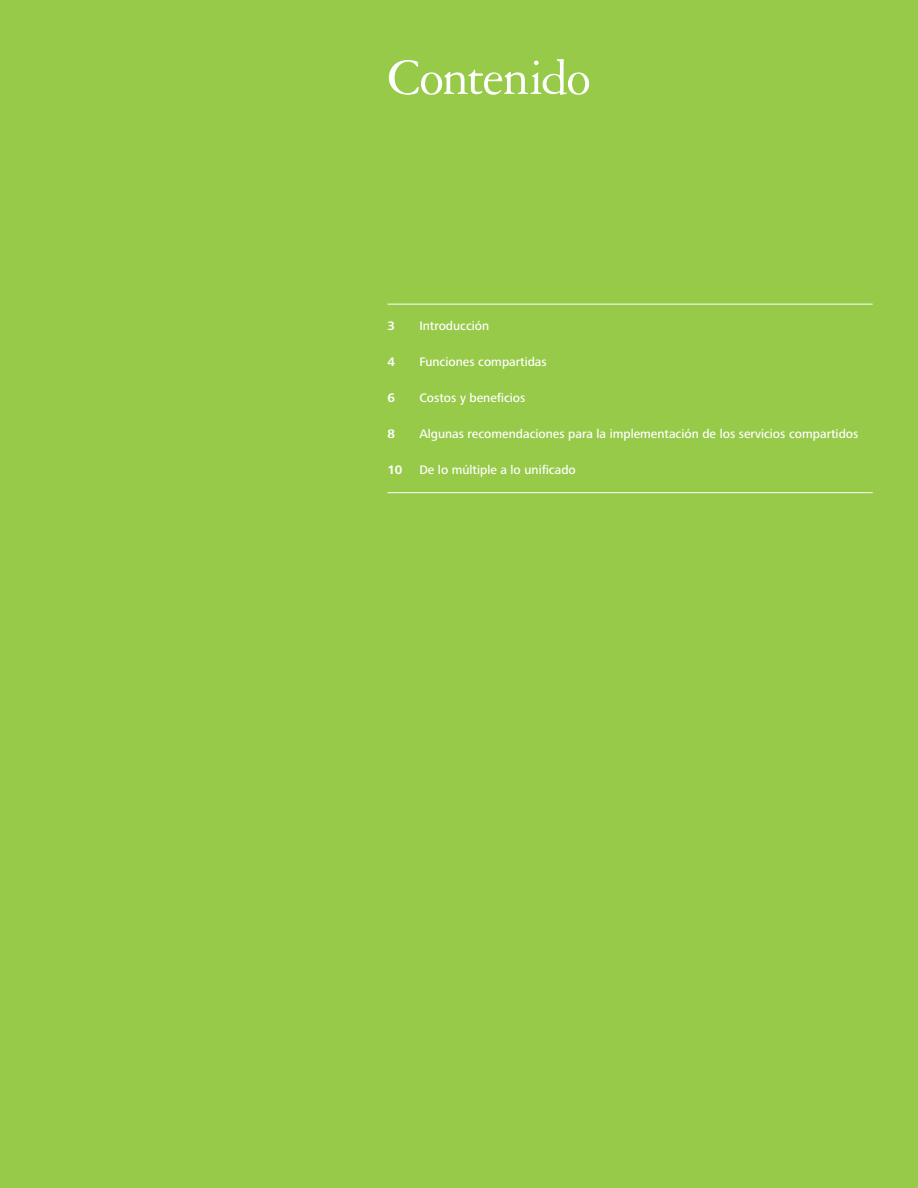
<style>
.page{position:relative;width:918px;height:1188px;background:#97ca49}
.page>*{position:absolute;margin:0;border:0;box-sizing:border-box;transform-origin:0 0}
.t1{font:54px "Garamond 3 LT Std";letter-spacing:-.03em;color:#fff}
.t2{font:500 12.75px "Frutiger Next Pro";color:#fff}
.t3{font:700 12.75px "Frutiger Next Pro";color:#fff}
</style>
<div class="page">
<hr style="left:387px;top:304px;width:486px;height:1px;background:#fff">
<hr style="left:387px;top:492px;width:486px;height:1px;background:#fff">
<h1 class="t1" style="left:387px;top:48px;width:205px">Contenido</h1>
<p class="t3" style="left:387px;top:319px;width:9px">3</p>
<p class="t2" style="left:419px;top:319px;width:71px">Introducción</p>
<p class="t3" style="left:387px;top:355px;width:9px">4</p>
<p class="t2" style="left:419px;top:355px;width:129px">Funciones compartidas</p>
<p class="t3" style="left:387px;top:391px;width:9px">6</p>
<p class="t2" style="left:419px;top:391px;width:108px">Costos y beneficios</p>
<p class="t3" style="left:387px;top:427px;width:9px">8</p>
<p class="t2" style="left:419px;top:427px;width:441px">Algunas recomendaciones para la implementación de los servicios compartidos</p>
<p class="t3" style="left:387px;top:463px;width:16px">10</p>
<p class="t2" style="left:419px;top:463px;width:158px">De lo múltiple a lo unificado</p>
</div>
